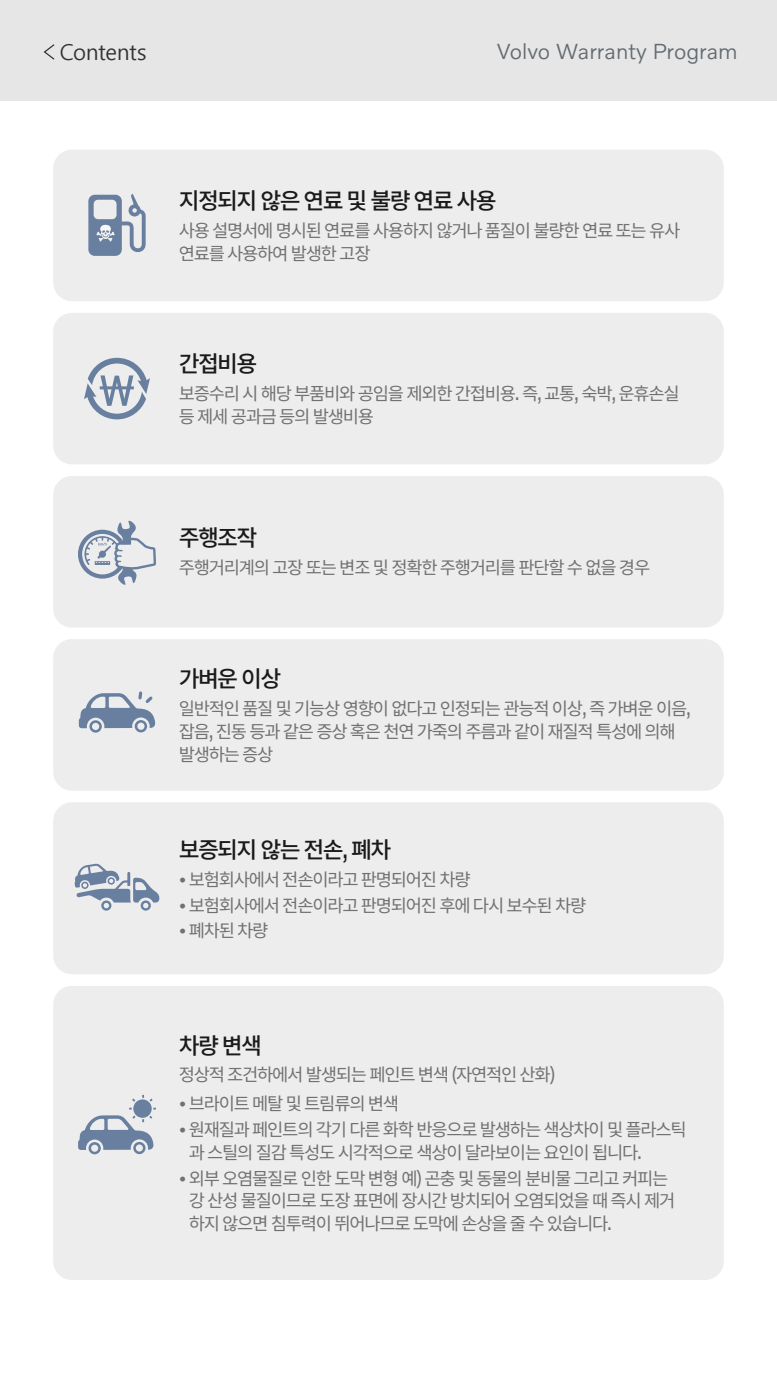
<style>
.page{position:relative;width:777px;height:1380px;background:#fff}
.page>*{position:absolute;margin:0;border:0;box-sizing:border-box;transform-origin:0 0}
.t1{font:500 22.69px "Noto Sans CJ Kkr";letter-spacing:-.07em;color:#1a1a1a}
.t2{font:300 22.06px "Volvo Novum";color:#636b70}
.t3{font:21.88px "Malgun Gothic";letter-spacing:-.015em;color:#333}
.t4{font:17.62px/22.7px "Noto Sans CJ Kkr";letter-spacing:-.07em;color:#727171}
.s1{font-family:"Volvo Novum";font-size:18.56px}
.s2{font-family:"Volvo Novum";font-weight:400;font-size:23.81px}
</style>
<div class="page">
<div style="left:0;top:0;width:776px;height:100px;background:#e6e6e6"></div>
<svg style="left:43px;top:44px;width:12px;height:16px"></svg>
<div style="left:53px;top:150px;width:670px;height:151px;background:#ededed;border-radius:19px"></div>
<div style="left:53px;top:313px;width:670px;height:151px;background:#ededed;border-radius:19px"></div>
<div style="left:53px;top:476px;width:670px;height:152px;background:#ededed;border-radius:19px"></div>
<div style="left:53px;top:639px;width:670px;height:152px;background:#ededed;border-radius:19px"></div>
<div style="left:53px;top:802px;width:670px;height:172px;background:#ededed;border-radius:19px"></div>
<div style="left:53px;top:986px;width:670px;height:294px;background:#ededed;border-radius:19px"></div>
<svg style="left:88px;top:194px;width:58px;height:62px"></svg>
<svg style="left:78px;top:1095px;width:78px;height:59px"></svg>
<svg style="left:79px;top:691px;width:76px;height:42px"></svg>
<svg style="left:74px;top:863px;width:86px;height:48px"></svg>
<svg style="left:84px;top:358px;width:66px;height:61px"></svg>
<svg style="left:78px;top:520px;width:78px;height:65px"></svg>
<p class="t3" style="left:60px;top:40px;width:88px">Contents</p>
<p class="t2" style="left:496px;top:37px;width:242px">Volvo Warranty Program</p>
<p class="t1" style="left:179px;top:188px;width:319px">지정되지 않은 연료 및 불량 연료 사용</p>
<p class="t4" style="left:179px;top:220px;width:503px">사용 설명서에 명시된 연료를 사용하지 않거나 품질이 불량한 연료 또는 유사 연료를 사용하여 발생한 고장</p>
<p class="t1" style="left:179px;top:351px;width:80px">간접비용</p>
<p class="t4" style="left:179px;top:383px;width:502px">보증수리 시 해당 부품비와 공임을 제외한 간접비용<span class="s1">.</span> 즉<span class="s1">,</span> 교통<span class="s1">,</span> 숙박<span class="s1">,</span> 운휴손실 등 제세 공과금 등의 발생비용</p>
<p class="t1" style="left:179px;top:525px;width:80px">주행조작</p>
<p class="t4" style="left:179px;top:557px;width:473px">주행거리계의 고장 또는 변조 및 정확한 주행거리를 판단할 수 없을 경우</p>
<p class="t1" style="left:179px;top:666px;width:104px">가벼운 이상</p>
<p class="t4" style="left:179px;top:698px;width:513px">일반적인 품질 및 기능상 영향이 없다고 인정되는 관능적 이상<span class="s1">,</span> 즉 가벼운 이음<span class="s1">, </span>잡음<span class="s1">,</span> 진동 등과 같은 증상 혹은 천연 가죽의 주름과 같이 재질적 특성에 의해 발생하는 증상</p>
<p class="t1" style="left:179px;top:837px;width:214px">보증되지 않는 전손<span class="s2">,</span> 폐차</p>
<p class="t4" style="left:179px;top:868px;width:293px"><span class="s1">•</span> 보험회사에서 전손이라고 판명되어진 차량</p>
<p class="t4" style="left:179px;top:894px;width:409px"><span class="s1">•</span> 보험회사에서 전손이라고 판명되어진 후에 다시 보수된 차량</p>
<p class="t4" style="left:179px;top:920px;width:91px"><span class="s1">•</span> 폐차된 차량</p>
<p class="t1" style="left:179px;top:1032px;width:85px">차량 변색</p>
<p class="t4" style="left:179px;top:1064px;width:378px">정상적 조건하에서 발생되는 페인트 변색 <span class="s1">(</span>자연적인 산화<span class="s1">)</span></p>
<p class="t4" style="left:179px;top:1093px;width:222px"><span class="s1">•</span> 브라이트 메탈 및 트림류의 변색</p>
<p class="t4" style="left:189px;top:1119px;width:499px;text-indent:-10px"><span class="s1">•</span> 원재질과 페인트의 각기 다른 화학 반응으로 발생하는 색상차이 및 플라스틱 과 스틸의 질감 특성도 시각적으로 색상이 달라보이는 요인이 됩니다<span class="s1">.</span></p>
<p class="t4" style="left:189px;top:1167px;width:488px;text-indent:-10px"><span class="s1">•</span> 외부 오염물질로 인한 도막 변형 예<span class="s1">)</span> 곤충 및 동물의 분비물 그리고 커피는 강 산성 물질이므로 도장 표면에 장시간 방치되어 오염되었을 때 즉시 제거 하지 않으면 침투력이 뛰어나므로 도막에 손상을 줄 수 있습니다<span class="s1">.</span></p>
</div>
